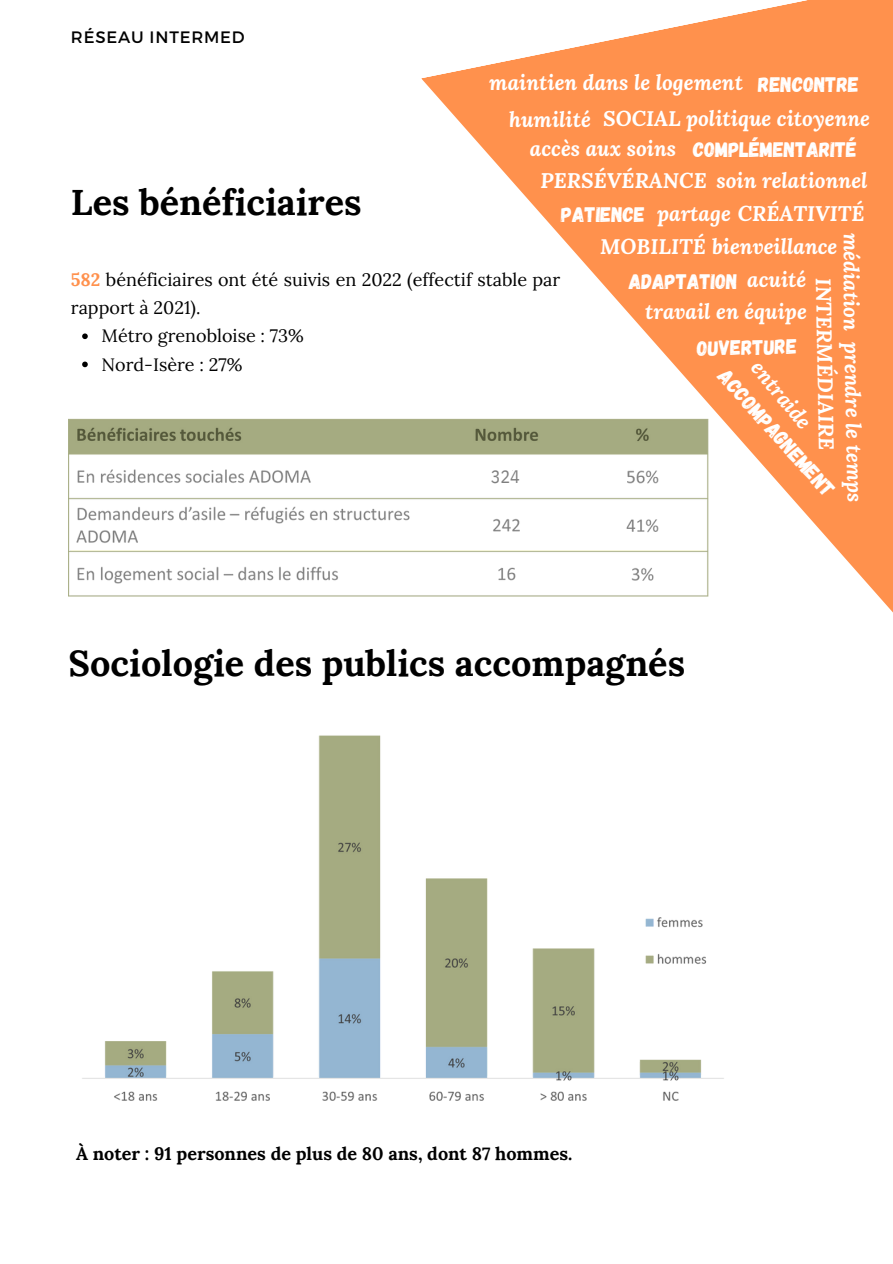
<style>
.page{position:relative;width:893px;height:1264px;background:#fff}
.page>*{position:absolute;margin:0;border:0;box-sizing:border-box;transform-origin:0 0}
.t1{font:700 36px "Lora";color:#000}
.t2{font:italic 700 21px "Lora";color:#fff}
.t3{font:21px "Gagalin";color:#fff}
.t4{font:18px/28px "Lora";color:#000}
.t5{font:700 18px "Lora";color:#000}
.t6{font:18px "IBM Plex Sans Cond";color:#7f7f7f}
.t7{font:16.5px "Montserrat";letter-spacing:.05em;color:#000}
.s1{font-weight:700;color:#ff914d}
</style>
<div class="page">
<svg style="left:421px;top:0;width:471px;height:612px;fill:#ff914d"></svg>
<img style="left:69px;top:417px;width:639px;height:179px">
<svg style="left:82px;top:333px;width:6px;height:6px"></svg>
<svg style="left:82px;top:361px;width:6px;height:6px"></svg>
<img style="left:82px;top:735px;width:642px;height:366px">
<svg style="left:480px;top:463px;width:47px;height:31px"></svg>
<div style="left:540px;top:379px;width:19px;height:21px;background:#fff"></div>
<svg style="left:599px;top:370px;width:6px;height:7px"></svg>
<p class="t7" style="left:71px;top:27px;width:175px">RÉSEAU INTERMED</p>
<p class="t1" style="left:71px;top:179px;width:292px">Les bénéficiaires</p>
<p class="t2" style="left:489px;top:69px;width:255px">maintien dans le logement</p>
<p class="t3" style="left:758px;top:70px;width:102px">RENCONTRE</p>
<p class="t2" style="left:603px;top:105px;width:268px">SOCIAL politique citoyenne</p>
<p class="t2" style="left:530px;top:134px;width:148px">accès aux soins</p>
<p class="t2" style="left:509px;top:105px;width:83px">humilité</p>
<p class="t3" style="left:693px;top:136px;width:165px">COMPLÉMENTARITÉ</p>
<p class="t2" style="left:540px;top:167px;width:168px">PERSÉVÉRANCE</p>
<p class="t2" style="left:716px;top:167px;width:153px">soin relationnel</p>
<p class="t2" style="left:657px;top:199px;width:209px">partage CRÉATIVITÉ</p>
<p class="t3" style="left:561px;top:201px;width:85px">PATIENCE</p>
<p class="t4" style="left:71px;top:265px;width:491px"><span class="s1">582</span> bénéficiaires ont été suivis en 2022 (effectif stable par rapport à 2021).</p>
<p class="t4" style="left:101px;top:322px;width:204px">Métro grenobloise : 73%</p>
<p class="t4" style="left:101px;top:350px;width:142px">Nord-Isère : 27%</p>
<p class="t6" style="left:490px;top:464px;width:31px">324</p>
<p class="t2" style="left:865px;top:233px;width:99px;rotate:90deg">médiation</p>
<p class="t2" style="left:600px;top:232px;width:239px">MOBILITÉ bienveillance</p>
<p class="t3" style="left:628px;top:267px;width:110px">ADAPTATION</p>
<p class="t2" style="left:747px;top:266px;width:61px">acuité</p>
<p class="t2" style="left:837px;top:278px;width:173px;rotate:89deg">INTERMÉDIAIRE</p>
<p class="t2" style="left:645px;top:297px;width:163px">travail en équipe</p>
<p class="t3" style="left:696px;top:334px;width:101px;rotate:-1deg">OUVERTURE</p>
<p class="t3" style="left:732px;top:363px;width:164px;rotate:48deg">ACCOMPAGNEMENT</p>
<p class="t2" style="left:866px;top:341px;width:162px;rotate:89deg">prendre le temps</p>
<p class="t2" style="left:766px;top:354px;width:82px;rotate:50deg">entraide</p>
<p class="t1" style="left:69px;top:639px;width:618px">Sociologie des publics accompagnés</p>
<p class="t5" style="left:76px;top:1141px;width:497px">À noter : 91 personnes de plus de 80 ans, dont 87 hommes.</p>
</div>
